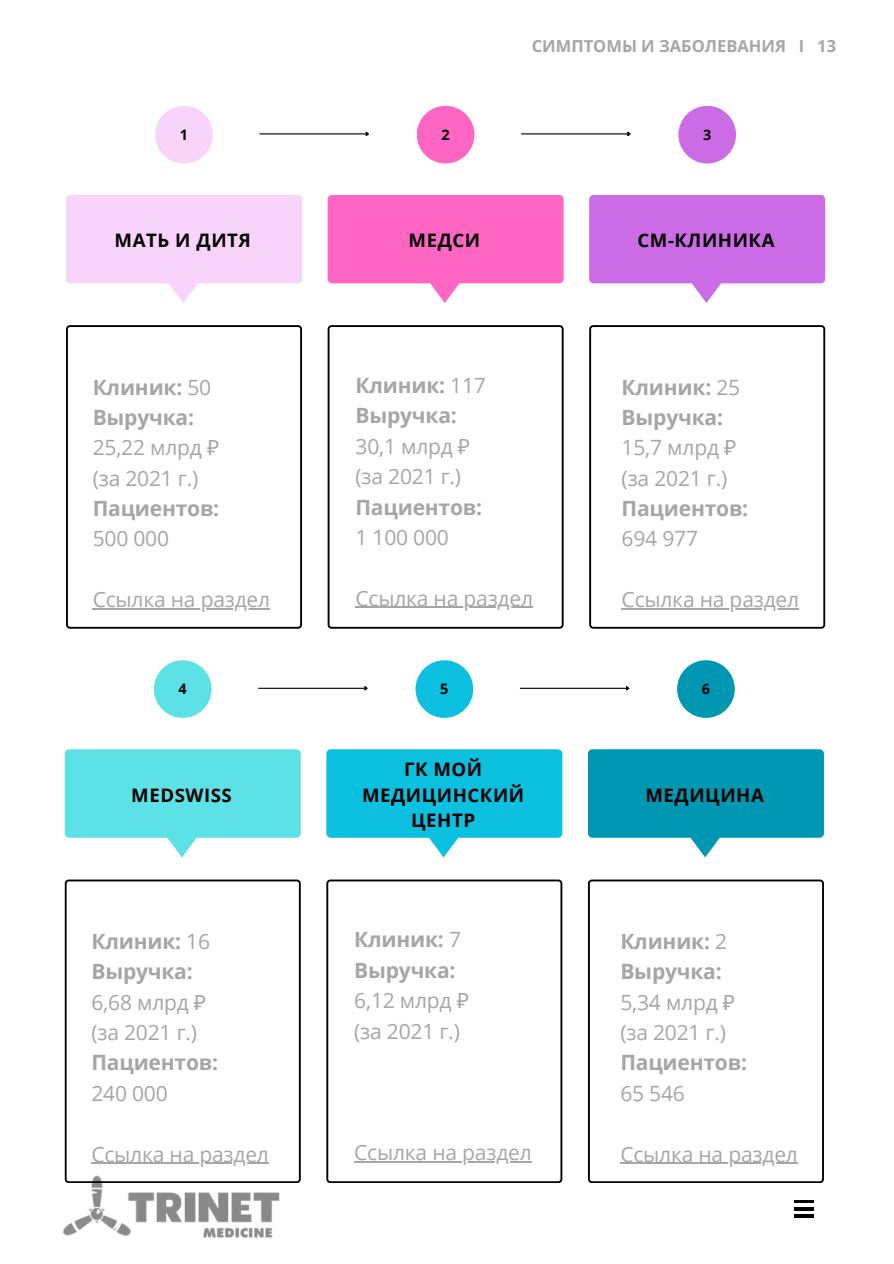
<style>
.page{position:relative;width:894px;height:1264px;background:#fff}
.page>*{position:absolute;margin:0;border:0;box-sizing:border-box;transform-origin:0 0}
.t1{font:21px/30.3px "Open Sans";letter-spacing:-.01em;color:#a6a6a6}
.t2{font:700 21px "Open Sans";letter-spacing:-.01em;color:#a6a6a6}
.t3{font:700 18.6px/25.8px "Open Sans";letter-spacing:.03em;color:#000;text-align:center}
.t4{font:700 16.5px "Open Sans";color:#a6a6a6}
.t5{font:700 14.4px "Open Sans";color:#000}
.s1{font-weight:700}
.s2{font-family:"Noto Sans"}
</style>
<div class="page">
<svg style="left:794px;top:1200px;width:19px;height:9px"></svg>
<hr style="left:794px;top:1214px;width:19px;height:3px;background:#000">
<svg style="left:66px;top:325px;width:236px;height:303px"></svg>
<svg style="left:327px;top:325px;width:236px;height:303px"></svg>
<div style="left:66px;top:195px;width:236px;height:88px;background:#f9d4fa;border-radius:4px"></div>
<div style="left:327px;top:195px;width:236px;height:88px;background:#ff66c4;border-radius:4px"></div>
<hr style="left:93px;top:608px;width:177px;height:1px;background:#a6a6a6">
<svg style="left:167px;top:283px;width:32px;height:20px"></svg>
<svg style="left:429px;top:283px;width:31px;height:20px"></svg>
<svg style="left:589px;top:325px;width:236px;height:303px"></svg>
<div style="left:589px;top:195px;width:236px;height:88px;background:#cb6ce6;border-radius:4px"></div>
<svg style="left:690px;top:283px;width:32px;height:20px"></svg>
<div style="left:155px;top:106px;width:58px;height:57px;background:#f9d4fa;border-radius:50%"></div>
<div style="left:416px;top:106px;width:58px;height:57px;background:#ff66c4;border-radius:50%"></div>
<div style="left:678px;top:106px;width:57px;height:57px;background:#cb6ce6;border-radius:50%"></div>
<hr style="left:259px;top:133px;width:107px;height:1px;background:#000">
<svg style="left:364px;top:131px;width:5px;height:5px"></svg>
<hr style="left:521px;top:133px;width:106px;height:1px;background:#000">
<svg style="left:626px;top:131px;width:5px;height:5px"></svg>
<hr style="left:355px;top:607px;width:177px;height:1px;background:#a6a6a6">
<hr style="left:621px;top:608px;width:177px;height:1px;background:#a6a6a6">
<svg style="left:65px;top:879px;width:236px;height:295px"></svg>
<svg style="left:326px;top:879px;width:236px;height:304px"></svg>
<div style="left:65px;top:749px;width:236px;height:88px;background:#5ce1e6;border-radius:4px"></div>
<div style="left:326px;top:749px;width:236px;height:88px;background:#0cc0df;border-radius:4px"></div>
<hr style="left:91px;top:1162px;width:178px;height:1px;background:#a6a6a6">
<svg style="left:166px;top:837px;width:32px;height:20px"></svg>
<svg style="left:427px;top:837px;width:32px;height:20px"></svg>
<svg style="left:587px;top:879px;width:236px;height:304px"></svg>
<div style="left:587px;top:749px;width:236px;height:88px;background:#0097b2;border-radius:4px"></div>
<svg style="left:689px;top:837px;width:31px;height:20px"></svg>
<div style="left:154px;top:660px;width:57px;height:58px;background:#5ce1e6;border-radius:50%"></div>
<div style="left:415px;top:660px;width:58px;height:58px;background:#0cc0df;border-radius:50%"></div>
<div style="left:677px;top:660px;width:57px;height:58px;background:#0097b2;border-radius:50%"></div>
<hr style="left:258px;top:687px;width:106px;height:2px;background:#000">
<svg style="left:363px;top:686px;width:5px;height:5px"></svg>
<hr style="left:519px;top:687px;width:107px;height:2px;background:#000">
<svg style="left:624px;top:686px;width:6px;height:5px"></svg>
<hr style="left:354px;top:1161px;width:177px;height:1px;background:#a6a6a6">
<hr style="left:620px;top:1162px;width:177px;height:1px;background:#a6a6a6">
<img style="left:63px;top:1174px;width:238px;height:64px">
<p class="t4" style="left:531px;top:34px;width:306px">СИМПТОМЫ И ЗАБОЛЕВАНИЯ I 13</p>
<p class="t5" style="left:180px;top:124px;width:10px">1</p>
<p class="t5" style="left:441px;top:124px;width:10px">2</p>
<p class="t5" style="left:702px;top:124px;width:10px">3</p>
<p class="t3" style="left:115px;top:227px;width:138px">МАТЬ И ДИТЯ</p>
<p class="t3" style="left:408px;top:227px;width:73px">МЕДСИ</p>
<p class="t3" style="left:637px;top:227px;width:138px">СМ-КЛИНИКА</p>
<p class="t1" style="left:93px;top:371px;width:128px"><span class="s1">Клиник:</span> 50<br><span class="s1">Выручка:<br></span>25,22 млрд <span class="s2">₽ </span>(за 2021 г.)</p>
<p class="t2" style="left:93px;top:493px;width:128px">Пациентов:</p>
<p class="t1" style="left:93px;top:523px;width:78px">500 000</p>
<p class="t1" style="left:93px;top:584px;width:179px">Ссылка на раздел</p>
<p class="t1" style="left:355px;top:370px;width:132px"><span class="s1">Клиник:</span> 117<br><span class="s1">Выручка:<br></span>30,1 млрд <span class="s2">₽ </span>(за 2021 г.)</p>
<p class="t2" style="left:355px;top:492px;width:128px">Пациентов:</p>
<p class="t1" style="left:355px;top:521px;width:95px">1 100 000</p>
<p class="t1" style="left:355px;top:582px;width:179px">Ссылка на раздел</p>
<p class="t1" style="left:621px;top:371px;width:120px"><span class="s1">Клиник:</span> 25<br><span class="s1">Выручка:<br></span>15,7 млрд <span class="s2">₽ </span>(за 2021 г.)</p>
<p class="t2" style="left:621px;top:493px;width:128px">Пациентов:</p>
<p class="t1" style="left:621px;top:523px;width:78px">694 977</p>
<p class="t1" style="left:621px;top:584px;width:179px">Ссылка на раздел</p>
<p class="t5" style="left:178px;top:678px;width:10px">4</p>
<p class="t5" style="left:440px;top:678px;width:10px">5</p>
<p class="t5" style="left:701px;top:678px;width:10px">6</p>
<p class="t3" style="left:131px;top:781px;width:102px">MEDSWISS</p>
<p class="t3" style="left:362px;top:755px;width:164px">ГК МОЙ<br>МЕДИЦИНСКИЙ<br>ЦЕНТР</p>
<p class="t3" style="left:645px;top:781px;width:120px">МЕДИЦИНА</p>
<p class="t1" style="left:91px;top:925px;width:120px"><span class="s1">Клиник:</span> 16<br><span class="s1">Выручка:<br></span>6,68 млрд <span class="s2">₽ </span>(за 2021 г.)</p>
<p class="t2" style="left:91px;top:1048px;width:128px">Пациентов:</p>
<p class="t1" style="left:91px;top:1077px;width:78px">240 000</p>
<p class="t1" style="left:354px;top:924px;width:116px"><span class="s1">Клиник:</span> 7<br><span class="s1">Выручка:<br></span>6,12 млрд <span class="s2">₽ </span>(за 2021 г.)</p>
<p class="t1" style="left:620px;top:925px;width:116px"><span class="s1">Клиник:</span> 2<br><span class="s1">Выручка:<br></span>5,34 млрд <span class="s2">₽ </span>(за 2021 г.)</p>
<p class="t2" style="left:620px;top:1048px;width:128px">Пациентов:</p>
<p class="t1" style="left:620px;top:1077px;width:66px">65 546</p>
<p class="t1" style="left:91px;top:1138px;width:179px">Ссылка на раздел</p>
<p class="t1" style="left:354px;top:1136px;width:179px">Ссылка на раздел</p>
<p class="t1" style="left:620px;top:1138px;width:179px">Ссылка на раздел</p>
</div>
